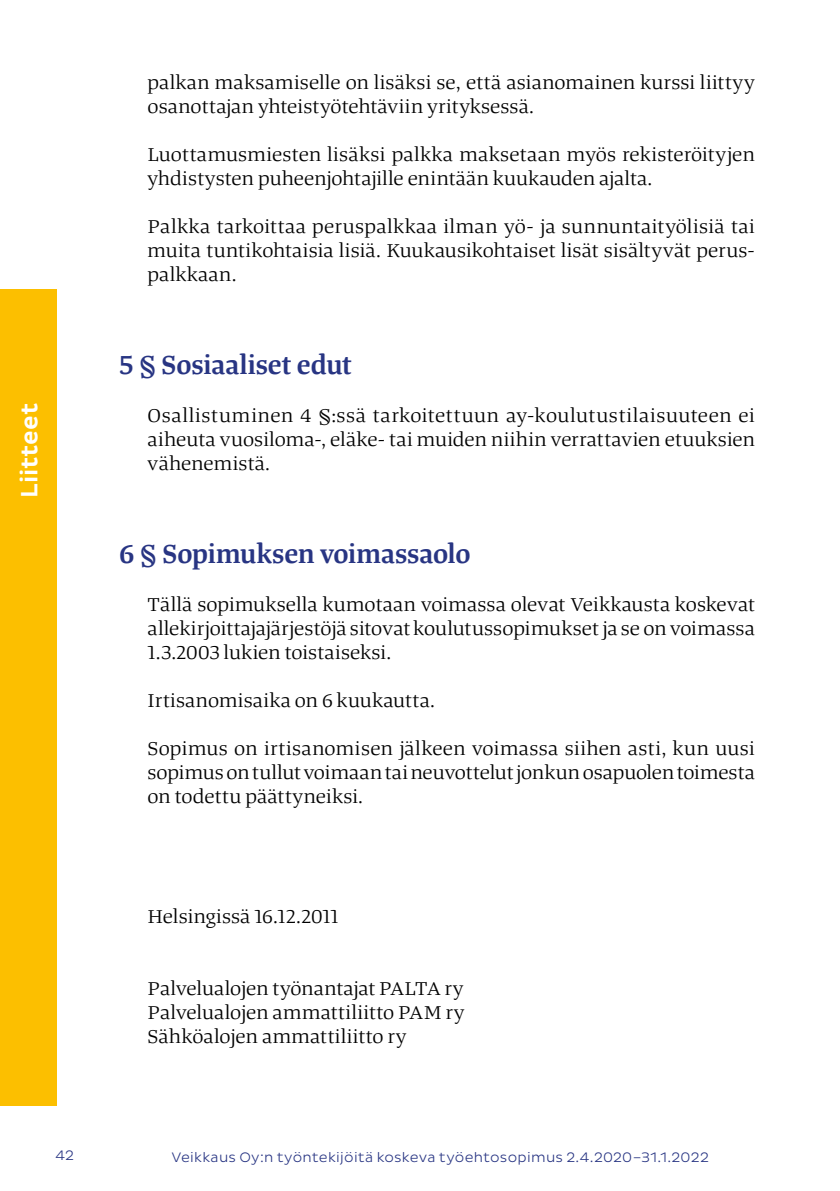
<style>
.page{position:relative;width:840px;height:1191px;background:#fff}
.page>*{position:absolute;margin:0;border:0;box-sizing:border-box;transform-origin:0 0}
.t1{font:500 28px "Tanger Serif";color:#283583}
.t2{font:500 24px "Pluto Sans";color:#fff}
.t3{font:20px/24px "Tanger Serif Wide";letter-spacing:.01em;color:#000;text-align:justify}
.t4{font:300 14px "Pluto Sans";letter-spacing:.02em;color:#283583}
</style>
<div class="page">
<div style="left:0;top:289px;width:56px;height:816px;background:#fcbf00"></div>
<p class="t2" style="left:16px;top:497px;width:96px;rotate:-90deg">Liitteet</p>
<p class="t3" style="left:147px;top:69px;width:608px">palkan maksamiselle on lisäksi se, että asianomainen kurssi liittyy osanottajan yhteistyötehtäviin yrityksessä.</p>
<p class="t3" style="left:147px;top:141px;width:608px">Luottamusmiesten lisäksi palkka maksetaan myös rekisteröityjen yhdistysten puheenjohtajille enintään kuukauden ajalta.</p>
<p class="t3" style="left:147px;top:213px;width:608px">Palkka tarkoittaa peruspalkkaa ilman yö- ja sunnuntaityölisiä tai muita tuntikohtaisia lisiä. Kuukausikohtaiset lisät sisältyvät perus&shy;palkkaan.</p>
<h1 class="t1" style="left:119px;top:343px;width:234px">5 § Sosiaaliset edut</h1>
<p class="t3" style="left:147px;top:402px;width:608px">Osallistuminen 4 §:ssä tarkoitettuun ay-koulutustilaisuuteen ei aiheuta vuosiloma-, eläke- tai muiden niihin verrattavien etuuksien vähenemistä.</p>
<h1 class="t1" style="left:119px;top:532px;width:352px">6 § Sopimuksen voimassaolo</h1>
<p class="t3" style="left:147px;top:591px;width:608px">Tällä sopimuksella kumotaan voimassa olevat Veikkausta koskevat allekirjoittajajärjestöjä sitovat koulutussopimukset ja se on voimassa 1.3.2003 lukien toistaiseksi.</p>
<p class="t3" style="left:147px;top:687px;width:289px">Irtisanomisaika on 6 kuukautta.</p>
<p class="t3" style="left:147px;top:735px;width:608px">Sopimus on irtisanomisen jälkeen voimassa siihen asti, kun uusi sopimus on tullut voimaan tai neuvottelut jonkun osapuolen toimesta on todettu päättyneiksi.</p>
<p class="t3" style="left:147px;top:903px;width:193px">Helsingissä 16.12.2011</p>
<p class="t3" style="left:147px;top:975px;width:318px">Palvelualojen työnantajat PALTA ry Palvelualojen ammattiliitto PAM ry Sähköalojen ammattiliitto ry</p>
<p class="t4" style="left:55px;top:1147px;width:20px">42</p>
<p class="t4" style="left:171px;top:1149px;width:538px">Veikkaus Oy:n työntekijöitä koskeva työehtosopimus 2.4.2020–31.1.2022</p>
</div>
